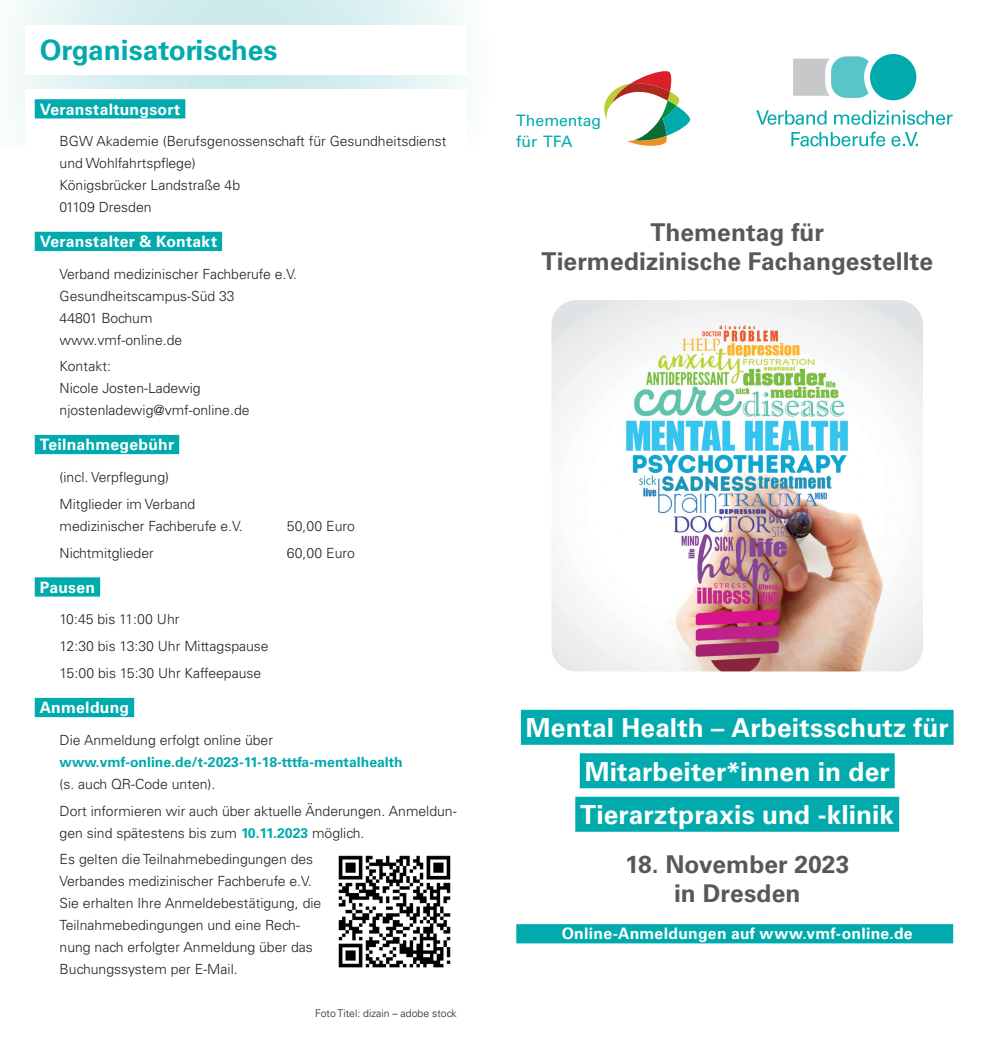
<style>
.page{position:relative;width:983px;height:1042px;background:#fff}
.page>*{position:absolute;margin:0;border:0;box-sizing:border-box;transform-origin:0 0}
.t1{font:700 28px "Univers LT Std";color:#00aaad}
.t2{font:700 26.25px/43.4px "Univers LT Std";letter-spacing:.005em;color:#fff;text-align:center}
.t3{font:700 24.5px/29.4px "Univers LT Std";letter-spacing:.005em;color:#57585a;text-align:center}
.t4{font:700 15.75px "Univers LT Std";letter-spacing:.015em;color:#fff}
.t5{font:15.75px/21px "Univers LT Std";color:#00aaad}
.t6{font:300 14px/21.9px "Univers LT Std";color:#231f20}
.t7{font:700 14px "Univers LT Std";color:#00aaad}
.t8{font:300 10.5px "Univers LT Std";color:#231f20}
.s1{font-weight:700;color:#00aaad}
</style>
<div class="page">
<svg style="left:9px;top:0;width:459px;height:147px"></svg>
<div style="left:520px;top:710px;width:433px;height:35px;background:#00aaad"></div>
<div style="left:579px;top:753px;width:315px;height:35px;background:#00aaad"></div>
<div style="left:575px;top:797px;width:323px;height:35px;background:#00aaad"></div>
<div style="left:516px;top:924px;width:436px;height:19px;background:#00aaad"></div>
<svg style="left:604px;top:71px;width:86px;height:75px"></svg>
<img style="left:551px;top:300px;width:371px;height:371px">
<div style="left:25px;top:89px;width:441px;height:895px;background:#fff"></div>
<div style="left:35px;top:99px;width:150px;height:19px;background:#00aaad"></div>
<div style="left:35px;top:232px;width:187px;height:19px;background:#00aaad"></div>
<div style="left:35px;top:435px;width:144px;height:19px;background:#00aaad"></div>
<div style="left:35px;top:577px;width:65px;height:19px;background:#00aaad"></div>
<div style="left:35px;top:698px;width:99px;height:19px;background:#00aaad"></div>
<div style="left:25px;top:25px;width:441px;height:49px;background:#fff"></div>
<img style="left:338px;top:855px;width:113px;height:113px">
<div style="left:869px;top:54px;width:47px;height:46px;background:#00aaad;border-radius:50%"></div>
<svg style="left:793px;top:56px;width:75px;height:42px"></svg>
<svg style="left:756px;top:110px;width:196px;height:36px"></svg>
<h1 class="t1" style="left:40px;top:33px;width:239px">Organisatorisches</h1>
<p class="t4" style="left:40px;top:100px;width:142px">Veranstaltungsort</p>
<p class="t6" style="left:60px;top:130px;width:388px">BGW Akademie (Berufsgenossenschaft für Gesundheitsdienst und Wohlfahrtspflege)<br>Königsbrücker Landstraße 4b<br>01109 Dresden</p>
<p class="t4" style="left:40px;top:232px;width:179px">Veranstalter &amp; Kontakt</p>
<p class="t6" style="left:60px;top:263px;width:239px">Verband medizinischer Fachberufe e.V.<br>Gesundheitscampus-Süd 33<br>44801 Bochum<br>www.vmf-online.de</p>
<p class="t6" style="left:60px;top:355px;width:191px">Kontakt:<br>Nicole Josten-Ladewig njostenladewig@vmf-online.de</p>
<p class="t4" style="left:40px;top:435px;width:136px">Teilnahmegebühr</p>
<p class="t6" style="left:60px;top:464px;width:137px;line-height:26.8px">(incl. Verpflegung)<br>Mitglieder im Verband</p>
<p class="t6" style="left:60px;top:515px;width:185px">medizinischer Fachberufe e.V.</p>
<p class="t6" style="left:287px;top:515px;width:69px">50,00 Euro</p>
<p class="t6" style="left:60px;top:542px;width:96px">Nichtmitglieder</p>
<p class="t6" style="left:287px;top:542px;width:69px">60,00 Euro</p>
<p class="t4" style="left:40px;top:578px;width:57px">Pausen</p>
<p class="t6" style="left:60px;top:606px;width:211px;line-height:26.8px">10:45 bis 11:00 Uhr<br>12:30 bis 13:30 Uhr Mittagspause<br>15:00 bis 15:30 Uhr Kaffeepause</p>
<p class="t4" style="left:40px;top:698px;width:91px">Anmeldung</p>
<p class="t6" style="left:60px;top:729px;width:215px">Die Anmeldung erfolgt online über</p>
<p class="t7" style="left:60px;top:754px;width:344px">www.vmf-online.de/t-2023-11-18-tttfa-mentalhealth</p>
<p class="t6" style="left:60px;top:770px;width:398px;line-height:26.8px">(s. auch QR-Code unten).<br>Dort informieren wir auch über aktuelle Änderungen. Anmeldun-</p>
<p class="t6" style="left:60px;top:819px;width:306px;line-height:26.8px">gen sind spätestens bis zum <span class="s1">10.11.2023</span> möglich.<br>Es gelten die Teilnahmebedingungen des</p>
<p class="t6" style="left:60px;top:870px;width:263px">Verbandes medizinischer Fachberufe e.V.<br>Sie erhalten Ihre Anmeldebestätigung, die Teilnahmebedingungen und eine Rech&shy;nung nach erfolgter Anmeldung über das Buchungssystem per E-Mail.</p>
<p class="t8" style="left:315px;top:1007px;width:143px">Foto Titel: dizain – adobe stock</p>
<p class="t5" style="left:516px;top:110px;width:86px">Thementag für TFA</p>
<h3 class="t3" style="left:541px;top:218px;width:393px">Thementag für<br>Tiermedizinische Fachangestellte</h3>
<h2 class="t2" style="left:525px;top:706px;width:424px">Mental Health – Arbeitsschutz für<br>Mitarbeiter*innen in der<br>Tierarztpraxis und -klinik</h2>
<h3 class="t3" style="left:625px;top:849px;width:225px">18. November 2023 in Dresden</h3>
<p class="t4" style="left:561px;top:924px;width:352px">Online-Anmeldungen auf www.vmf-online.de</p>
</div>
